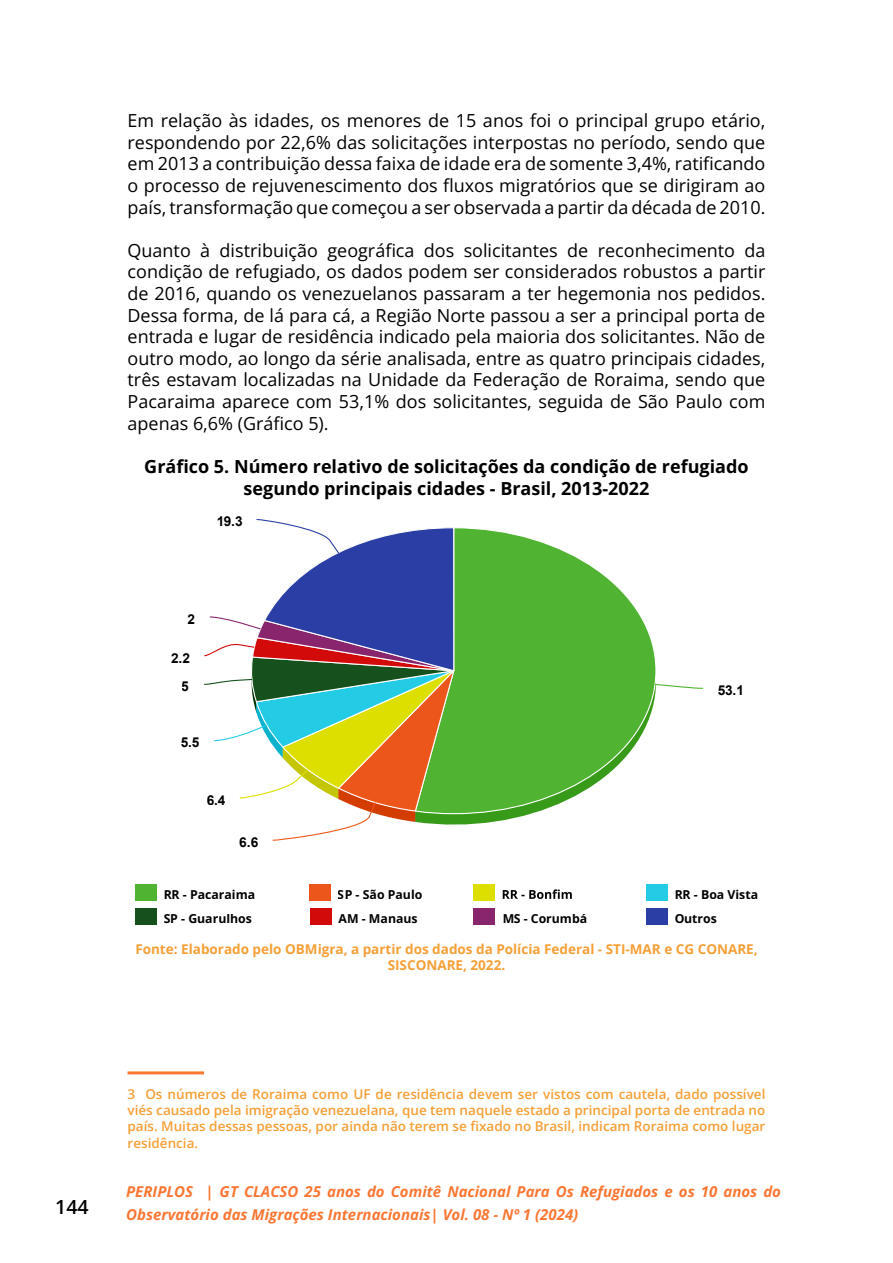
<style>
.page{position:relative;width:893px;height:1263px;background:#fff}
.page>*{position:absolute;margin:0;border:0;box-sizing:border-box;transform-origin:0 0}
.t1{font:600 19.5px "Open Sans";color:#000}
.t2{font:18px/21.6px "Open Sans";color:#000;text-align:justify}
.t3{font:700 18px/21.6px "Open Sans";color:#000;text-align:center}
.t4{font:italic 15px/22.5px "Open Sans";color:#fa7733}
.t5{font:700 13.65px "Arial";color:#000}
.t6{font:600 13.5px/16.2px "Open Sans";color:#f69f36;text-align:justify}
.t7{font:700 13.5px/16.2px "Open Sans";color:#f69f36;text-align:center}
.t8{font:700 12.3px "Open Sans";color:#000}
</style>
<div class="page">
<svg style="left:204px;top:519px;width:500px;height:322px"></svg>
<div style="left:135px;top:884px;width:22px;height:16px;background:#50b432"></div>
<div style="left:309px;top:884px;width:22px;height:16px;background:#ed561b"></div>
<svg style="left:503px;top:889px;width:69px;height:10px"></svg>
<div style="left:473px;top:884px;width:22px;height:16px;background:#dddf00"></div>
<div style="left:646px;top:884px;width:22px;height:16px;background:#24cbe5"></div>
<div style="left:135px;top:908px;width:22px;height:17px;background:#16511d"></div>
<div style="left:310px;top:908px;width:22px;height:17px;background:#d20a0a"></div>
<div style="left:473px;top:908px;width:22px;height:17px;background:#89256c"></div>
<div style="left:646px;top:908px;width:22px;height:17px;background:#2a3ea5"></div>
<hr style="left:128px;top:1071px;width:76px;height:3px;background:#fa7733">
<p class="t2" style="left:128px;top:109px;width:639px">Em relação às idades, os menores de 15 anos foi o principal grupo etário, respondendo por 22,6% das solicitações interpostas no período, sendo que em 2013 a contribuição dessa faixa de idade era de somente 3,4%, ratificando o processo de rejuvenescimento dos fluxos migratórios que se dirigiram ao país, transformação que começou a ser observada a partir da década de 2010.</p>
<p class="t2" style="left:128px;top:239px;width:639px">Quanto à distribuição geográfica dos solicitantes de reconhecimento da condição de refugiado, os dados podem ser considerados robustos a partir de 2016, quando os venezuelanos passaram a ter hegemonia nos pedidos.<br>Dessa forma, de lá para cá, a Região Norte passou a ser a principal porta de entrada e lugar de residência indicado pela maioria dos solicitantes. Não de outro modo, ao longo da série analisada, entre as quatro principais cidades, três estavam localizadas na Unidade da Federação de Roraima, sendo que Pacaraima aparece com 53,1% dos solicitantes, seguida de São Paulo com apenas 6,6% (Gráfico 5).</p>
<p class="t3" style="left:144px;top:455px;width:606px">Gráfico 5. Número relativo de solicitações da condição de refugiado segundo principais cidades - Brasil, 2013-2022</p>
<p class="t5" style="left:216px;top:511px;width:28px">19.3</p>
<p class="t5" style="left:187px;top:610px;width:9px">2</p>
<p class="t5" style="left:171px;top:648px;width:20px">2.2</p>
<p class="t5" style="left:182px;top:677px;width:9px">5</p>
<p class="t5" style="left:181px;top:733px;width:20px">5.5</p>
<p class="t5" style="left:207px;top:790px;width:20px">6.4</p>
<p class="t5" style="left:239px;top:832px;width:20px">6.6</p>
<p class="t5" style="left:717px;top:681px;width:28px">53.1</p>
<p class="t8" style="left:163px;top:886px;width:93px">RR - Pacaraima</p>
<p class="t8" style="left:338px;top:886px;width:86px">SP - São Paulo</p>
<p class="t8" style="left:674px;top:886px;width:85px">RR - Boa Vista</p>
<p class="t8" style="left:163px;top:910px;width:90px">SP - Guarulhos</p>
<p class="t8" style="left:339px;top:910px;width:81px">AM - Manaus</p>
<p class="t8" style="left:502px;top:910px;width:87px">MS - Corumbá</p>
<p class="t8" style="left:674px;top:910px;width:44px">Outros</p>
<p class="t7" style="left:135px;top:940px;width:624px">Fonte: Elaborado pelo OBMigra, a partir dos dados da Polícia Federal - STI-MAR e CG CONARE,<br>SISCONARE, 2022.</p>
<p class="t1" style="left:55px;top:1193px;width:35px">144</p>
<p class="t6" style="left:128px;top:1085px;width:639px">3 Os números de Roraima como UF de residência devem ser vistos com cautela, dado possível viés causado pela imigração venezuelana, que tem naquele estado a principal porta de entrada no país. Muitas dessas pessoas, por ainda não terem se fixado no Brasil, indicam Roraima como lugar residência.</p>
<p class="t4" style="left:126px;top:1180px;width:656px">PERIPLOS | GT CLACSO 25 anos do Comitê Nacional Para Os Refugiados e os 10 anos do<br>Observatório das Migrações Internacionais| Vol. 08 - Nº 1 (2024)</p>
</div>
